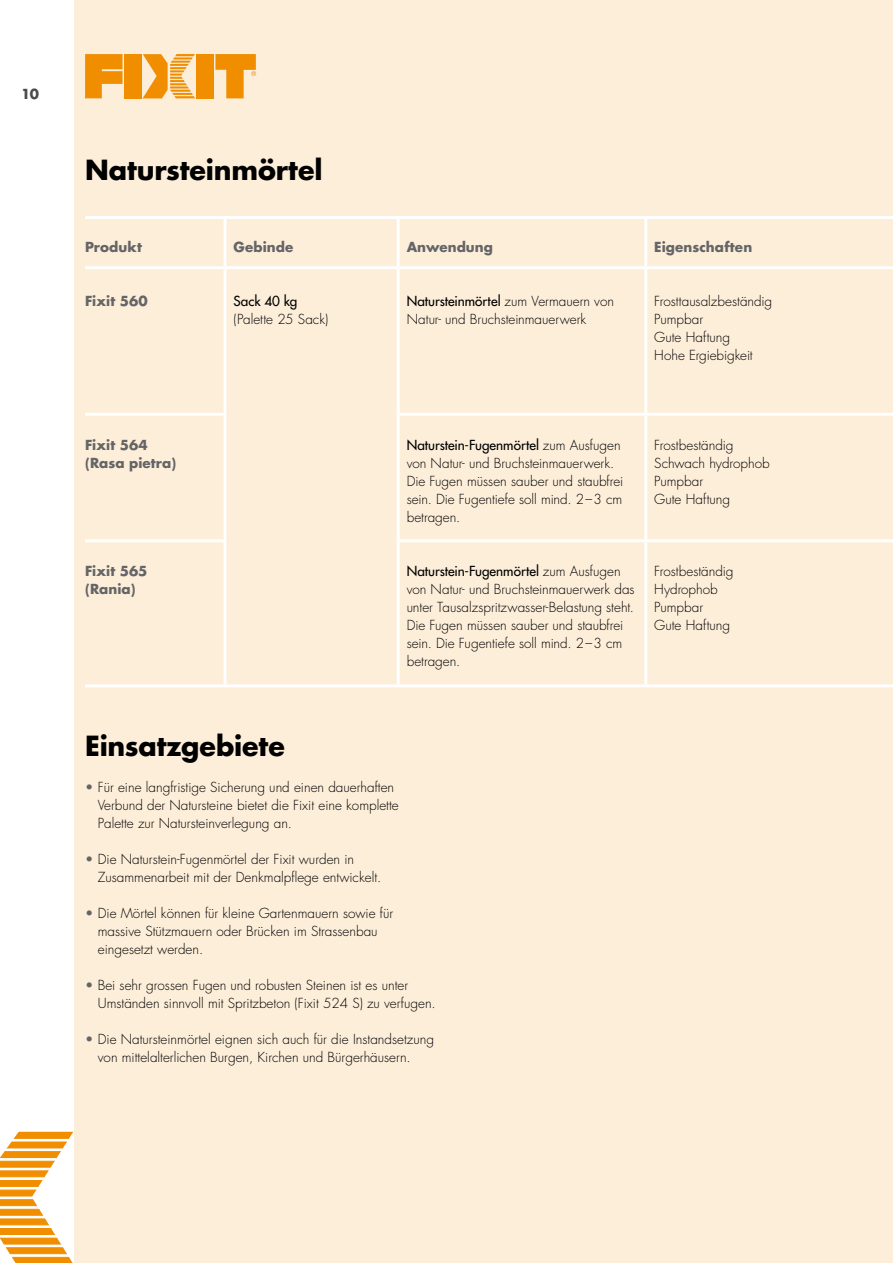
<style>
.page{position:relative;width:893px;height:1263px;background:#fff}
.page>*{position:absolute;margin:0;border:0;box-sizing:border-box;transform-origin:0 0}
.t1{font:700 27px "Futura";letter-spacing:-.005em;color:#000}
.t2{font:300 13.5px/18px "Futura";color:#000}
.t3{font:700 13.5px/18px "Futura";letter-spacing:.005em;color:#646567}
.t4{font:13.5px "Futura";color:#000}
.t5{font:700 13.5px "Futura";color:#4b4b4d}
.s1{font-weight:400}
.s2{color:#646567}
</style>
<div class="page">
<svg style="left:0;top:1132px;width:73px;height:131px"></svg>
<div style="left:74px;top:0;width:819px;height:1263px;background:#fdeed9"></div>
<svg style="left:85px;top:54px;width:171px;height:45px"></svg>
<hr style="left:85px;top:216px;width:140px;height:3px;background:#fff">
<hr style="left:225px;top:216px;width:173px;height:3px;background:#fff">
<hr style="left:223px;top:219px;width:3px;height:47px;background:#fff">
<hr style="left:398px;top:216px;width:248px;height:3px;background:#fff">
<hr style="left:397px;top:219px;width:3px;height:47px;background:#fff">
<hr style="left:646px;top:216px;width:247px;height:3px;background:#fff">
<hr style="left:644px;top:219px;width:3px;height:47px;background:#fff">
<hr style="left:85px;top:266px;width:140px;height:3px;background:#fff">
<hr style="left:225px;top:266px;width:173px;height:3px;background:#fff">
<hr style="left:223px;top:269px;width:3px;height:144px;background:#fff">
<hr style="left:398px;top:266px;width:248px;height:3px;background:#fff">
<hr style="left:397px;top:269px;width:3px;height:144px;background:#fff">
<hr style="left:646px;top:266px;width:247px;height:3px;background:#fff">
<hr style="left:644px;top:269px;width:3px;height:144px;background:#fff">
<hr style="left:85px;top:413px;width:141px;height:3px;background:#fff">
<hr style="left:223px;top:416px;width:3px;height:123px;background:#fff">
<hr style="left:397px;top:413px;width:249px;height:3px;background:#fff">
<hr style="left:397px;top:416px;width:3px;height:123px;background:#fff">
<hr style="left:646px;top:413px;width:247px;height:3px;background:#fff">
<hr style="left:644px;top:416px;width:3px;height:123px;background:#fff">
<hr style="left:85px;top:539px;width:141px;height:3px;background:#fff">
<hr style="left:223px;top:542px;width:3px;height:142px;background:#fff">
<hr style="left:397px;top:539px;width:249px;height:3px;background:#fff">
<hr style="left:397px;top:542px;width:3px;height:142px;background:#fff">
<hr style="left:646px;top:539px;width:247px;height:3px;background:#fff">
<hr style="left:644px;top:542px;width:3px;height:142px;background:#fff">
<hr style="left:85px;top:684px;width:140px;height:3px;background:#fff">
<hr style="left:225px;top:684px;width:173px;height:3px;background:#fff">
<hr style="left:398px;top:684px;width:248px;height:3px;background:#fff">
<hr style="left:646px;top:684px;width:247px;height:3px;background:#fff">
<p class="t5" style="left:21px;top:85px;width:19px">10</p>
<h1 class="t1" style="left:85px;top:152px;width:239px">Natursteinmörtel</h1>
<p class="t3" style="left:85px;top:238px;width:58px">Produkt</p>
<p class="t3" style="left:233px;top:238px;width:61px">Gebinde</p>
<p class="t3" style="left:407px;top:238px;width:88px">Anwendung</p>
<p class="t3" style="left:654px;top:238px;width:99px">Eigenschaften</p>
<p class="t3" style="left:85px;top:292px;width:64px">Fixit 560</p>
<p class="t4" style="left:233px;top:292px;width:65px">Sack 40 kg</p>
<p class="t2" style="left:233px;top:310px;width:96px">(Palette 25 Sack)</p>
<p class="t2" style="left:407px;top:292px;width:209px"><span class="s1">Natursteinmörtel</span> zum Vermauern von<br>Natur- und Bruchsteinmauerwerk</p>
<p class="t2" style="left:654px;top:292px;width:119px">Frosttausalzbeständig<br>Pumpbar<br>Gute Haftung<br>Hohe Ergiebigkeit</p>
<p class="t3" style="left:85px;top:436px;width:93px">Fixit 564 (Rasa pietra)</p>
<p class="t2" style="left:407px;top:436px;width:218px"><span class="s1">Naturstein-Fugenmörtel</span> zum Ausfugen von Natur- und Bruchsteinmauerwerk.<br>Die Fugen müssen sauber und staubfrei sein. Die Fugentiefe soll mind. 2–3 cm betragen.</p>
<p class="t2" style="left:654px;top:436px;width:117px">Frostbeständig<br>Schwach hydrophob<br>Pumpbar<br>Gute Haftung</p>
<p class="t3" style="left:85px;top:562px;width:64px">Fixit 565 (Rania)</p>
<p class="t2" style="left:407px;top:562px;width:229px"><span class="s1">Naturstein-Fugenmörtel</span> zum Ausfugen von Natur- und Bruchsteinmauerwerk das unter Tausalzspritzwasser-Belastung steht.<br>Die Fugen müssen sauber und staubfrei sein. Die Fugentiefe soll mind. 2–3 cm betragen.</p>
<p class="t2" style="left:654px;top:562px;width:81px">Frostbeständig<br>Hydrophob<br>Pumpbar<br>Gute Haftung</p>
<h1 class="t1" style="left:85px;top:728px;width:201px">Einsatzgebiete</h1>
<p class="t2" style="left:98px;top:778px;width:302px;text-indent:-13px"><span class="s2">•</span> Für eine langfristige Sicherung und einen dauerhaften<br>Verbund der Natursteine bietet die Fixit eine komplette<br>Palette zur Natursteinverlegung an.</p>
<p class="t2" style="left:98px;top:850px;width:285px;text-indent:-13px"><span class="s2">•</span> Die Naturstein-Fugenmörtel der Fixit wurden in<br>Zusammenarbeit mit der Denkmalpflege entwickelt.</p>
<p class="t2" style="left:98px;top:904px;width:297px;text-indent:-13px"><span class="s2">•</span> Die Mörtel können für kleine Gartenmauern sowie für massive Stützmauern oder Brücken im Strassenbau eingesetzt werden.</p>
<p class="t2" style="left:98px;top:976px;width:339px;text-indent:-13px"><span class="s2">•</span> Bei sehr grossen Fugen und robusten Steinen ist es unter<br>Umständen sinnvoll mit Spritzbeton (Fixit 524 S) zu verfugen.</p>
<p class="t2" style="left:98px;top:1030px;width:338px;text-indent:-13px"><span class="s2">•</span> Die Natursteinmörtel eignen sich auch für die Instandsetzung von mittelalterlichen Burgen, Kirchen und Bürgerhäusern.</p>
</div>
